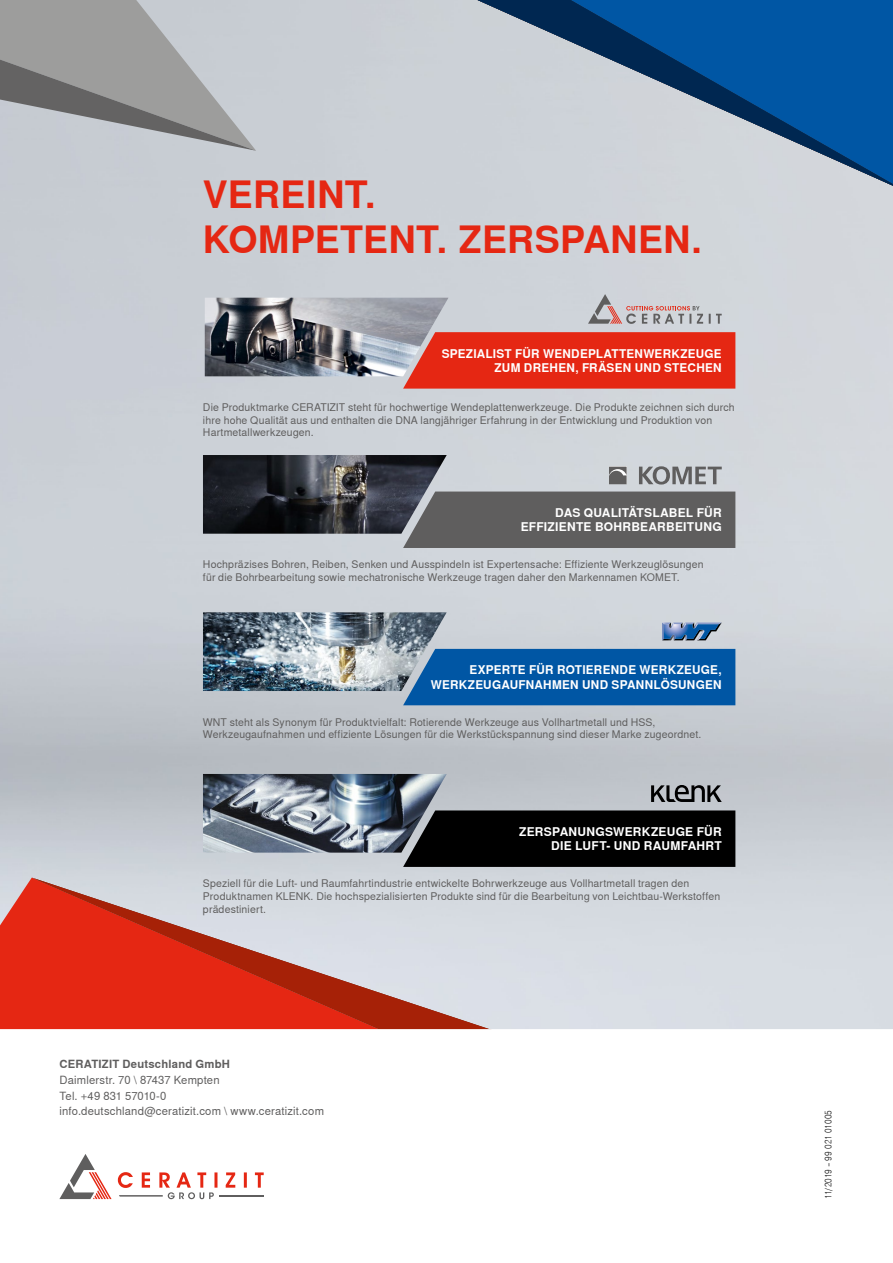
<style>
.page{position:relative;width:893px;height:1263px;background:#fff}
.page>*{position:absolute;margin:0;border:0;box-sizing:border-box;transform-origin:0 0}
.t1{font:700 37.5px/45px "Ceratizit Sans Global";letter-spacing:.01em;color:#e52713}
.t2{font:700 12px/14.4px "Ceratizit Sans Global";letter-spacing:.02em;color:#fff;text-align:right}
.t3{font:11.25px/15.8px "Ceratizit Sans Global";letter-spacing:.015em;color:#5f5e5e}
.t4{font:700 11.25px "Ceratizit Sans Global";letter-spacing:.02em;color:#5f5e5e}
.t5{font:10.5px/12.6px "Ceratizit Sans Global";letter-spacing:.015em;color:#5f5e5e}
.t6{font:300 9px "Nimbus Sans WNT Global Cond";color:#000}
</style>
<div class="page">
<svg style="left:0;top:0;width:256px;height:256px;background:#b3b6ba"></svg>
<svg style="left:478px;top:0;width:415px;height:186px;background:#678eb4"></svg>
<svg style="left:0;top:877px;width:32px;height:152px;background:#e24333"></svg>
<svg style="left:32px;top:877px;width:629px;height:152px;background:#d69996"></svg>
<svg style="left:59px;top:1154px;width:53px;height:45px"></svg>
<svg style="left:118px;top:1172px;width:146px;height:27px"></svg>
<img style="left:205px;top:298px;width:243px;height:78px">
<svg style="left:403px;top:332px;width:332px;height:57px;background:#e2301e"></svg>
<div style="left:403px;top:649px;width:332px;height:56px;background:#0056a4"></div>
<img style="left:203px;top:612px;width:244px;height:79px">
<div style="left:403px;top:810px;width:332px;height:57px;background:#000"></div>
<svg style="left:651px;top:785px;width:71px;height:17px"></svg>
<img style="left:203px;top:774px;width:244px;height:79px">
<div style="left:403px;top:491px;width:332px;height:57px;background:#5f5e5e"></div>
<img style="left:203px;top:455px;width:244px;height:79px">
<svg style="left:588px;top:294px;width:134px;height:30px;background:#c2bcbf"></svg>
<svg style="left:662px;top:622px;width:60px;height:18px"></svg>
<svg style="left:639px;top:466px;width:83px;height:18px"></svg>
<svg style="left:609px;top:467px;width:18px;height:17px"></svg>
<h1 class="t1" style="left:203px;top:173px;width:500px">VEREINT.<br>KOMPETENT. ZERSPANEN.</h1>
<p class="t2" style="left:442px;top:346px;width:281px">SPEZIALIST FÜR WENDEPLATTENWERKZEUGE<br>ZUM DREHEN, FRÄSEN UND STECHEN</p>
<p class="t5" style="left:203px;top:401px;width:533px">Die Produktmarke CERATIZIT steht für hochwertige Wendeplattenwerkzeuge. Die Produkte zeichnen sich durch ihre hohe Qualität aus und enthalten die DNA langjähriger Erfahrung in der Entwicklung und Produktion von<br>Hartmetallwerkzeugen.</p>
<p class="t2" style="left:521px;top:506px;width:203px">DAS QUALITÄTSLABEL FÜR<br>EFFIZIENTE BOHRBEARBEITUNG</p>
<p class="t5" style="left:203px;top:558px;width:502px">Hochpräzises Bohren, Reiben, Senken und Ausspindeln ist Expertensache: Effiziente Werkzeuglösungen für die Bohrbearbeitung sowie mechatronische Werkzeuge tragen daher den Markennamen KOMET.</p>
<p class="t2" style="left:431px;top:663px;width:292px">EXPERTE FÜR ROTIERENDE WERKZEUGE,<br>WERKZEUGAUFNAHMEN UND SPANNLÖSUNGEN</p>
<p class="t5" style="left:203px;top:716px;width:500px">WNT steht als Synonym für Produktvielfalt: Rotierende Werkzeuge aus Vollhartmetall und HSS,<br>Werkzeugaufnahmen und effiziente Lösungen für die Werkstückspannung sind dieser Marke zugeordnet.</p>
<p class="t2" style="left:519px;top:824px;width:204px">ZERSPANUNGSWERKZEUGE FÜR<br>DIE LUFT- UND RAUMFAHRT</p>
<p class="t5" style="left:203px;top:877px;width:519px">Speziell für die Luft- und Raumfahrtindustrie entwickelte Bohrwerkzeuge aus Vollhartmetall tragen den<br>Produktnamen KLENK. Die hochspezialisierten Produkte sind für die Bearbeitung von Leichtbau-Werkstoffen prädestiniert.</p>
<p class="t4" style="left:60px;top:1058px;width:172px">CERATIZIT Deutschland GmbH</p>
<p class="t3" style="left:60px;top:1072px;width:266px">Daimlerstr. 70 \ 87437 Kempten<br>Tel. +49 831 57010-0 info.deutschland@ceratizit.com \ www.ceratizit.com</p>
<p class="t6" style="left:823px;top:1199px;width:91px;rotate:-90deg">11/2019 – 99 021 01005</p>
</div>
